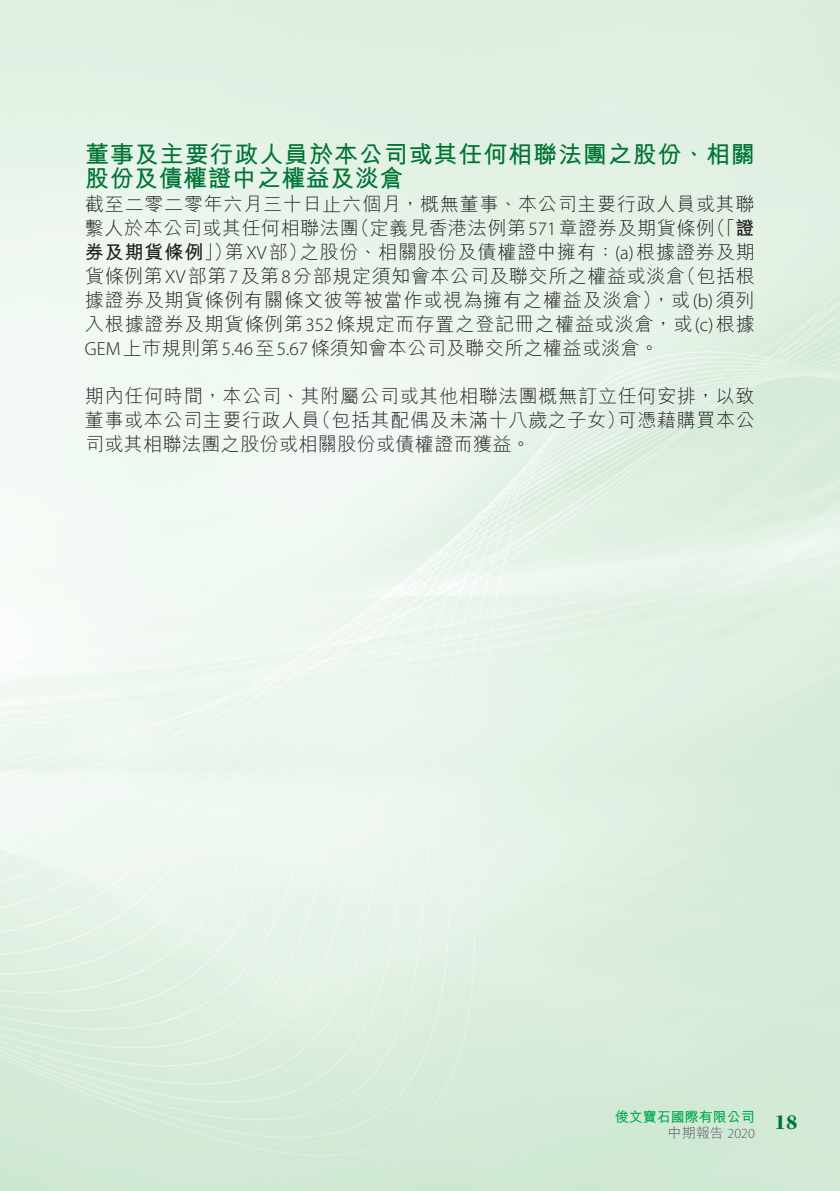
<style>
.page{position:relative;width:840px;height:1191px;background:#fff}
.page>*{position:absolute;margin:0;border:0;box-sizing:border-box;transform-origin:0 0}
.t1{font:700 24px/24px "M Hei HK";letter-spacing:.035em;color:#007434}
.t2{font:300 19px/24px "M Hei HK";letter-spacing:.02em;color:#231f20;text-align:justify}
.t3{font:700 14px/16px "M Hei HK";color:#00a94e}
.s1{font-family:"Myriad Pro"}
.s2{font-weight:700}
.s3{font-weight:300;color:#57585a}
.s4{font-family:"Myriad Pro";font-weight:300;color:#57585a}
</style>
<div class="page">
<p class="t1" style="left:85px;top:140px;width:671px">董事及主要行政人員於本公司或其任何相聯法團之股份、相關股份及債權證中之權益及淡倉</p>
<p class="t2" style="left:85px;top:192px;width:671px">截至二零二零年六月三十日止六個月，概無董事、本公司主要行政人員或其聯繫人於本公司或其任何相聯法團（定義見香港法例第<span class="s1">571</span>章證券及期貨條例（「<span class="s2">證券及期貨條例</span>」）第<span class="s1">XV</span>部）之股份、相關股份及債權證中擁有：<span class="s1">(a)</span>根據證券及期貨條例第<span class="s1">XV</span>部第<span class="s1">7</span>及第<span class="s1">8</span>分部規定須知會本公司及聯交所之權益或淡倉（包括根據證券及期貨條例有關條文彼等被當作或視為擁有之權益及淡倉），或<span class="s1">(b)</span>須列入根據證券及期貨條例第<span class="s1">352</span>條規定而存置之登記冊之權益或淡倉，或<span class="s1">(c)</span>根據<span class="s1">GEM</span>上巿規則第<span class="s1">5.46</span>至<span class="s1">5.67</span>條須知會本公司及聯交所之權益或淡倉。</p>
<p class="t2" style="left:85px;top:384px;width:671px">期內任何時間，本公司、其附屬公司或其他相聯法團概無訂立任何安排，以致董事或本公司主要行政人員（包括其配偶及未滿十八歲之子女）可憑藉購買本公司或其相聯法團之股份或相關股份或債權證而獲益。</p>
<p class="t3" style="left:667px;top:1107px;width:131px;text-indent:-53px">俊文寶石國際有限公司<br><span class="s3">中期報告</span> <span class="s4">2020</span> <sup>18</sup></p>
</div>
